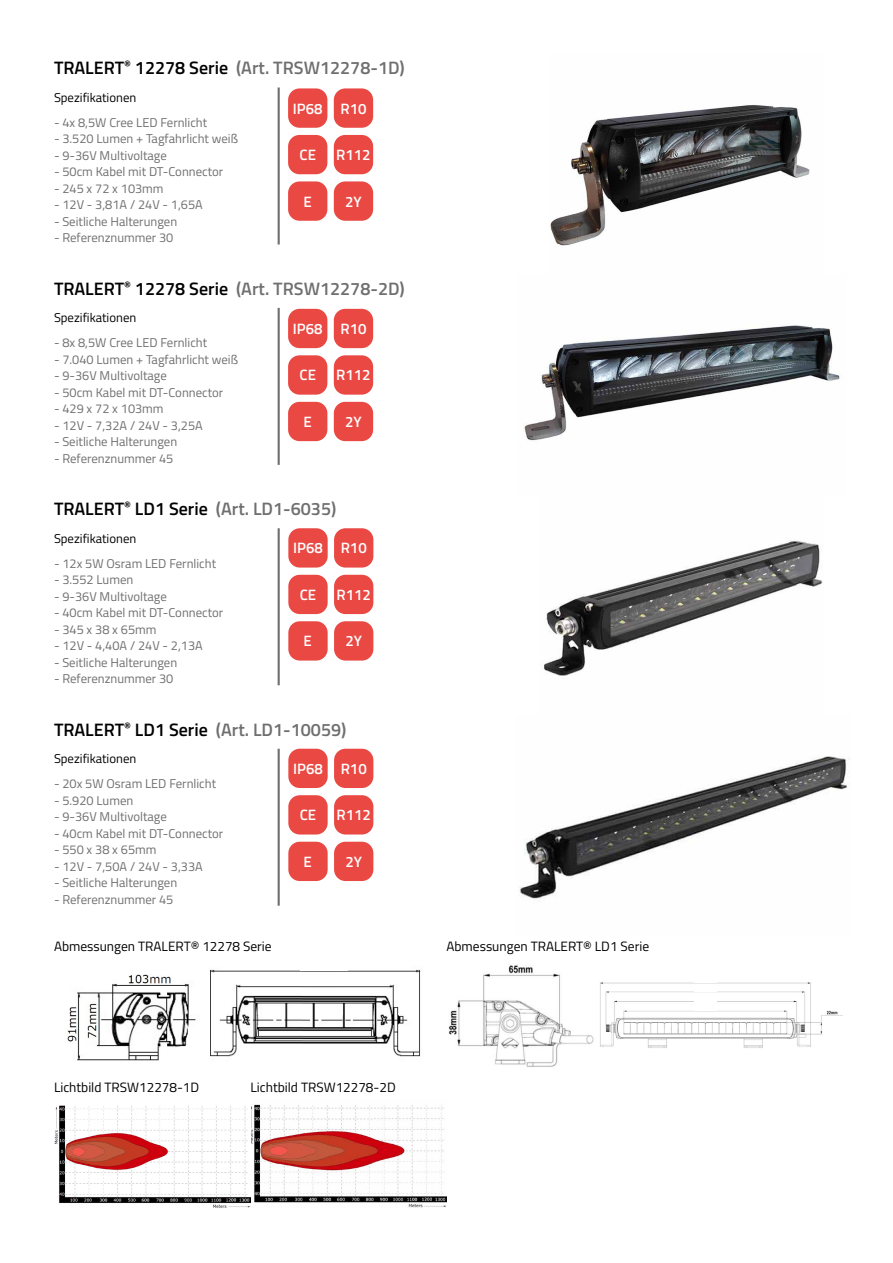
<style>
.page{position:relative;width:893px;height:1263px;background:#fff}
.page>*{position:absolute;margin:0;border:0;box-sizing:border-box;transform-origin:0 0}
.t1{font:600 18px "Titillium Web";color:#706f6f}
.t2{font:600 18px "Titillium Web";color:#000}
.t3{font:600 15px "Titillium Web";color:#fff}
.t4{font:13.5px "Titillium Web";color:#000}
.t5{font:12.75px "Titillium Web";color:#706f6f}
.t6{font:12.75px "Titillium Web";color:#000}
.s1{color:#000}
.s2{color:#706f6f}
</style>
<div class="page">
<hr style="left:278px;top:88px;width:2px;height:156px;background:#706f6f">
<img style="left:550px;top:105px;width:260px;height:141px">
<div style="left:288px;top:88px;width:39px;height:40px;background:#e94843;border-radius:11px"></div>
<div style="left:334px;top:135px;width:39px;height:39px;background:#e94843;border-radius:11px"></div>
<div style="left:288px;top:135px;width:39px;height:39px;background:#e94843;border-radius:11px"></div>
<div style="left:334px;top:181px;width:39px;height:40px;background:#e94843;border-radius:11px"></div>
<div style="left:288px;top:181px;width:39px;height:40px;background:#e94843;border-radius:11px"></div>
<img style="left:67px;top:974px;width:129px;height:87px">
<hr style="left:278px;top:528px;width:2px;height:157px;background:#706f6f">
<img style="left:544px;top:540px;width:278px;height:136px">
<div style="left:334px;top:88px;width:39px;height:40px;background:#e94843;border-radius:11px"></div>
<hr style="left:278px;top:308px;width:2px;height:157px;background:#706f6f">
<img style="left:524px;top:325px;width:316px;height:116px">
<div style="left:288px;top:309px;width:39px;height:39px;background:#e94843;border-radius:11px"></div>
<div style="left:334px;top:355px;width:39px;height:40px;background:#e94843;border-radius:11px"></div>
<div style="left:288px;top:355px;width:39px;height:40px;background:#e94843;border-radius:11px"></div>
<div style="left:334px;top:402px;width:39px;height:39px;background:#e94843;border-radius:11px"></div>
<div style="left:288px;top:402px;width:39px;height:39px;background:#e94843;border-radius:11px"></div>
<div style="left:334px;top:309px;width:39px;height:39px;background:#e94843;border-radius:11px"></div>
<div style="left:288px;top:528px;width:40px;height:40px;background:#e94843;border-radius:11px"></div>
<div style="left:334px;top:575px;width:39px;height:39px;background:#e94843;border-radius:11px"></div>
<div style="left:288px;top:575px;width:40px;height:39px;background:#e94843;border-radius:11px"></div>
<div style="left:334px;top:621px;width:39px;height:40px;background:#e94843;border-radius:11px"></div>
<div style="left:288px;top:621px;width:40px;height:40px;background:#e94843;border-radius:11px"></div>
<div style="left:334px;top:528px;width:39px;height:40px;background:#e94843;border-radius:11px"></div>
<hr style="left:278px;top:749px;width:2px;height:157px;background:#706f6f">
<img style="left:519px;top:756px;width:331px;height:143px">
<div style="left:288px;top:749px;width:40px;height:39px;background:#e94843;border-radius:11px"></div>
<div style="left:334px;top:795px;width:39px;height:39px;background:#e94843;border-radius:11px"></div>
<div style="left:288px;top:795px;width:40px;height:39px;background:#e94843;border-radius:11px"></div>
<div style="left:334px;top:842px;width:39px;height:39px;background:#e94843;border-radius:11px"></div>
<div style="left:288px;top:842px;width:40px;height:39px;background:#e94843;border-radius:11px"></div>
<div style="left:334px;top:749px;width:39px;height:39px;background:#e94843;border-radius:11px"></div>
<img style="left:448px;top:965px;width:146px;height:102px">
<img style="left:54px;top:1104px;width:393px;height:104px">
<img style="left:210px;top:969px;width:211px;height:88px">
<div style="left:298px;top:974px;width:48px;height:12px;background:#fff"></div>
<div style="left:300px;top:959px;width:47px;height:12px;background:#fff"></div>
<img style="left:600px;top:982px;width:243px;height:66px">
<div style="left:695px;top:1002px;width:22px;height:9px;background:#fff"></div>
<div style="left:695px;top:995px;width:22px;height:6px;background:#fff"></div>
<div style="left:695px;top:986px;width:22px;height:6px;background:#fff"></div>
<div style="left:695px;top:977px;width:22px;height:6px;background:#fff"></div>
<h1 class="t1" style="left:54px;top:55px;width:352px"><span class="s1">TRALERT</span><sup>®</sup> <span class="s1">12278 Serie</span> (Art. TRSW12278-1D)</h1>
<p class="t6" style="left:54px;top:88px;width:84px">Spezifikationen</p>
<p class="t5" style="left:54px;top:113px;width:155px">- 4x 8,5W Cree LED Fernlicht</p>
<p class="t5" style="left:54px;top:130px;width:186px">- 3.520 Lumen + Tagfahrlicht weiß</p>
<p class="t5" style="left:54px;top:146px;width:114px">- 9-36V Multivoltage</p>
<p class="t5" style="left:54px;top:163px;width:171px">- 50cm Kabel mit DT-Connector</p>
<p class="t5" style="left:54px;top:179px;width:111px">- 245 x 72 x 103mm</p>
<p class="t5" style="left:54px;top:196px;width:150px">- 12V - 3,81A / 24V - 1,65A</p>
<p class="t5" style="left:54px;top:212px;width:125px">- Seitliche Halterungen</p>
<p class="t5" style="left:54px;top:229px;width:121px">- Referenznummer 30</p>
<p class="t3" style="left:293px;top:97px;width:31px">IP68</p>
<p class="t3" style="left:300px;top:144px;width:18px">CE</p>
<p class="t3" style="left:336px;top:144px;width:36px">R112</p>
<p class="t3" style="left:303px;top:190px;width:10px">E</p>
<p class="t3" style="left:345px;top:190px;width:18px">2Y</p>
<p class="t3" style="left:340px;top:97px;width:28px">R10</p>
<h1 class="t1" style="left:54px;top:275px;width:352px"><span class="s1">TRALERT</span><sup>®</sup> <span class="s1">12278 Serie</span> (Art. TRSW12278-2D)</h1>
<p class="t6" style="left:54px;top:309px;width:84px">Spezifikationen</p>
<p class="t5" style="left:54px;top:333px;width:155px">- 8x 8,5W Cree LED Fernlicht</p>
<p class="t5" style="left:54px;top:350px;width:186px">- 7.040 Lumen + Tagfahrlicht weiß</p>
<p class="t5" style="left:54px;top:366px;width:114px">- 9-36V Multivoltage</p>
<p class="t5" style="left:54px;top:383px;width:171px">- 50cm Kabel mit DT-Connector</p>
<p class="t5" style="left:54px;top:399px;width:111px">- 429 x 72 x 103mm</p>
<p class="t5" style="left:54px;top:416px;width:150px">- 12V - 7,32A / 24V - 3,25A</p>
<p class="t5" style="left:54px;top:432px;width:125px">- Seitliche Halterungen</p>
<p class="t5" style="left:54px;top:449px;width:121px">- Referenznummer 45</p>
<p class="t3" style="left:293px;top:317px;width:31px">IP68</p>
<p class="t3" style="left:300px;top:364px;width:18px">CE</p>
<p class="t3" style="left:336px;top:364px;width:36px">R112</p>
<p class="t3" style="left:303px;top:410px;width:10px">E</p>
<p class="t3" style="left:345px;top:410px;width:18px">2Y</p>
<p class="t3" style="left:340px;top:317px;width:28px">R10</p>
<h1 class="t2" style="left:54px;top:495px;width:284px">TRALERT<sup>®</sup> LD1 Serie <span class="s2">(Art. LD1-6035)</span></h1>
<p class="t6" style="left:54px;top:529px;width:84px">Spezifikationen</p>
<p class="t5" style="left:54px;top:554px;width:164px">- 12x 5W Osram LED Fernlicht</p>
<p class="t5" style="left:54px;top:570px;width:81px">- 3.552 Lumen</p>
<p class="t5" style="left:54px;top:587px;width:114px">- 9-36V Multivoltage</p>
<p class="t5" style="left:54px;top:603px;width:171px">- 40cm Kabel mit DT-Connector</p>
<p class="t5" style="left:54px;top:620px;width:104px">- 345 x 38 x 65mm</p>
<p class="t5" style="left:54px;top:636px;width:150px">- 12V - 4,40A / 24V - 2,13A</p>
<p class="t5" style="left:54px;top:653px;width:125px">- Seitliche Halterungen</p>
<p class="t5" style="left:54px;top:669px;width:121px">- Referenznummer 30</p>
<p class="t3" style="left:293px;top:537px;width:31px">IP68</p>
<p class="t3" style="left:300px;top:583px;width:18px">CE</p>
<p class="t3" style="left:336px;top:583px;width:36px">R112</p>
<p class="t3" style="left:304px;top:630px;width:10px">E</p>
<p class="t3" style="left:345px;top:630px;width:18px">2Y</p>
<p class="t3" style="left:341px;top:537px;width:28px">R10</p>
<h1 class="t2" style="left:54px;top:716px;width:294px">TRALERT<sup>®</sup> LD1 Serie <span class="s2">(Art. LD1-10059)</span></h1>
<p class="t6" style="left:54px;top:749px;width:84px">Spezifikationen</p>
<p class="t5" style="left:54px;top:774px;width:164px">- 20x 5W Osram LED Fernlicht</p>
<p class="t5" style="left:54px;top:791px;width:81px">- 5.920 Lumen</p>
<p class="t5" style="left:54px;top:807px;width:114px">- 9-36V Multivoltage</p>
<p class="t5" style="left:54px;top:824px;width:171px">- 40cm Kabel mit DT-Connector</p>
<p class="t5" style="left:54px;top:840px;width:104px">- 550 x 38 x 65mm</p>
<p class="t5" style="left:54px;top:857px;width:150px">- 12V - 7,50A / 24V - 3,33A</p>
<p class="t5" style="left:54px;top:873px;width:125px">- Seitliche Halterungen</p>
<p class="t5" style="left:54px;top:890px;width:121px">- Referenznummer 45</p>
<p class="t3" style="left:293px;top:757px;width:31px">IP68</p>
<p class="t3" style="left:300px;top:804px;width:18px">CE</p>
<p class="t3" style="left:336px;top:804px;width:36px">R112</p>
<p class="t3" style="left:304px;top:850px;width:10px">E</p>
<p class="t3" style="left:345px;top:850px;width:18px">2Y</p>
<p class="t3" style="left:341px;top:757px;width:28px">R10</p>
<p class="t4" style="left:54px;top:936px;width:219px">Abmessungen TRALERT® 12278 Serie</p>
<p class="t4" style="left:446px;top:936px;width:204px">Abmessungen TRALERT® LD1 Serie</p>
<p class="t4" style="left:54px;top:1077px;width:147px">Lichtbild TRSW12278-1D</p>
<p class="t4" style="left:250px;top:1077px;width:147px">Lichtbild TRSW12278-2D</p>
</div>
